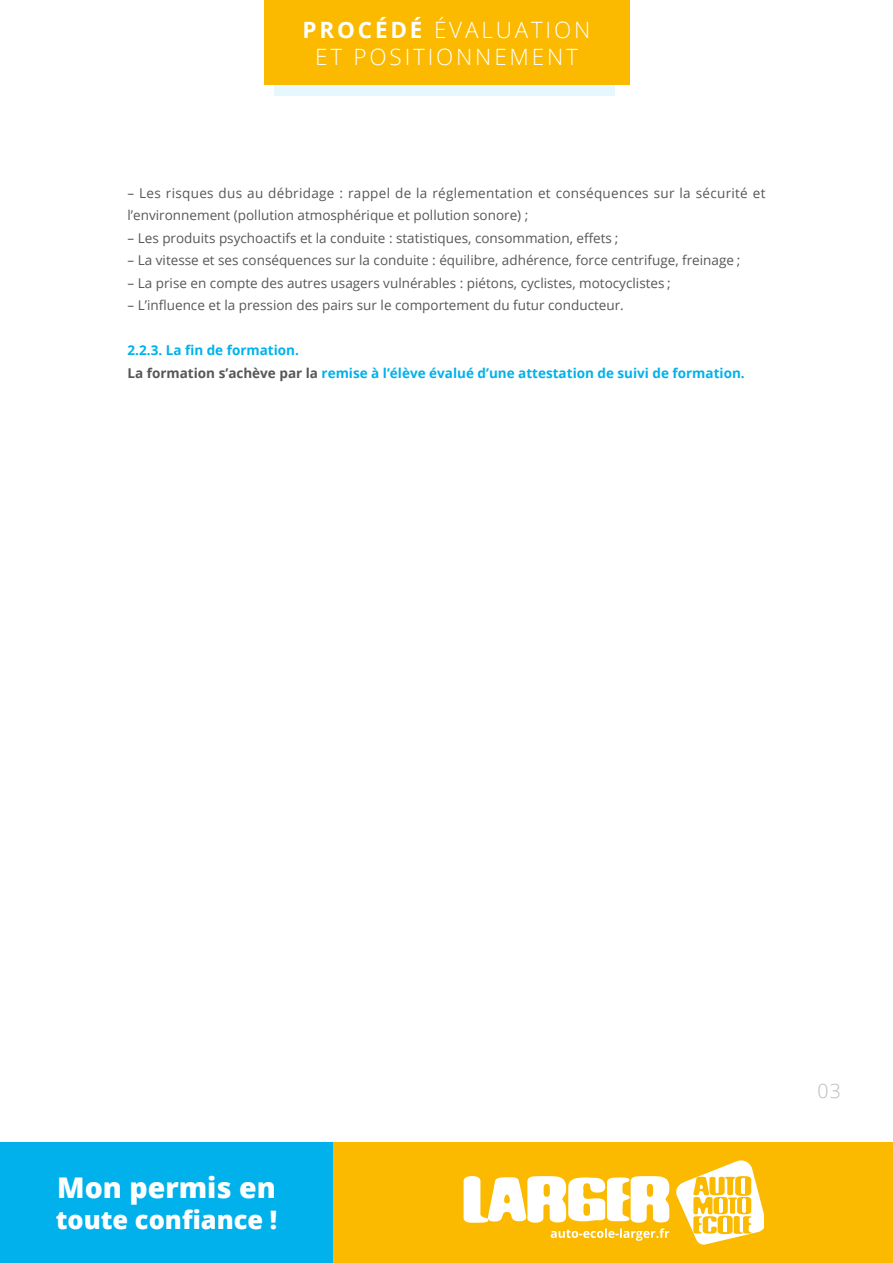
<style>
.page{position:relative;width:893px;height:1263px;background:#fff}
.page>*{position:absolute;margin:0;border:0;box-sizing:border-box;transform-origin:0 0}
.t1{font:800 28.5px "Open Sans";color:#fff}
.t2{font:800 25.5px "Open Sans";color:#fff}
.t3{font:300 22.5px/27px "Open Sans";letter-spacing:.125em;color:#fff;text-align:center}
.t4{font:300 19.5px "Open Sans";color:#bcbcbc}
.t5{font:13.5px "Open Sans";color:#575756}
.t6{font:13.5px/22.5px "Open Sans";letter-spacing:.02em;color:#575756}
.t7{font:700 13.5px/22.5px "Open Sans";color:#00b1eb}
.s1{font-weight:700}
.s2{color:#575756}
</style>
<div class="page">
<div style="left:274px;top:29px;width:341px;height:67px;background:#e6f7fd"></div>
<div style="left:264px;top:0;width:365px;height:85px;background:#fbba00"></div>
<div style="left:0;top:1143px;width:893px;height:120px;background:#fbba00"></div>
<svg style="left:676px;top:1160px;width:87px;height:85px"></svg>
<svg style="left:464px;top:1176px;width:205px;height:65px"></svg>
<div style="left:0;top:1143px;width:333px;height:120px;background:#00b1eb"></div>
<h3 class="t3" style="left:303px;top:15px;width:289px"><span class="s1">PROCÉDÉ</span> ÉVALUATION<br>ET POSITIONNEMENT</h3>
<p class="t6" style="left:128px;top:181px;width:639px">– Les risques dus au débridage : rappel de la réglementation et conséquences sur la sécurité et l’environnement (pollution atmosphérique et pollution sonore) ;</p>
<p class="t5" style="left:128px;top:228px;width:492px">– Les produits psychoactifs et la conduite : statistiques, consommation, effets ;</p>
<p class="t5" style="left:128px;top:251px;width:614px">– La vitesse et ses conséquences sur la conduite : équilibre, adhérence, force centrifuge, freinage ;</p>
<p class="t5" style="left:128px;top:273px;width:545px">– La prise en compte des autres usagers vulnérables : piétons, cyclistes, motocyclistes ;</p>
<p class="t5" style="left:128px;top:296px;width:498px">– L’influence et la pression des pairs sur le comportement du futur conducteur.</p>
<p class="t7" style="left:128px;top:339px;width:619px">2.2.3. La fin de formation.<br><span class="s2">La formation s’achève par la</span> remise à l’élève évalué d’une attestation de suivi de formation.</p>
<h1 class="t1" style="left:57px;top:1166px;width:220px">Mon permis en</h1>
<h2 class="t2" style="left:56px;top:1200px;width:223px">toute confiance !</h2>
<h3 class="t4" style="left:818px;top:1077px;width:25px">03</h3>
</div>
